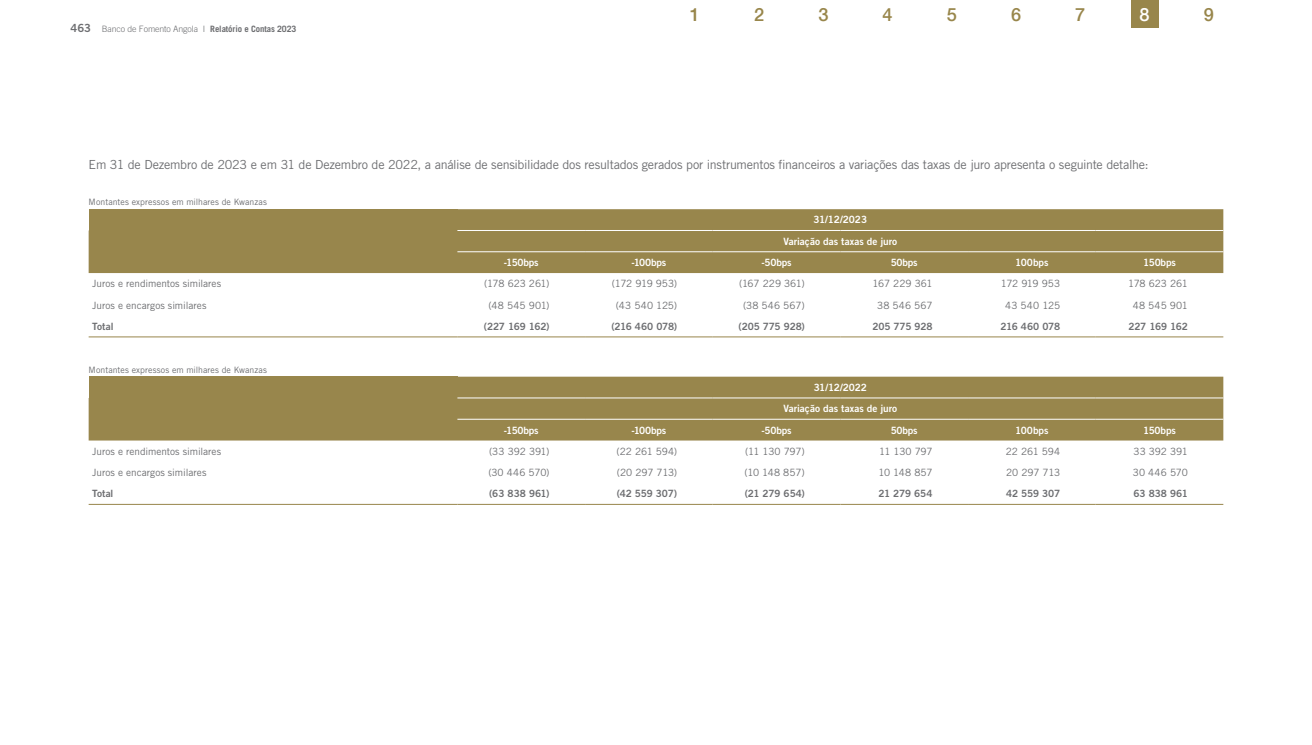
<style>
.page{position:relative;width:1312px;height:745px;background:#fff}
.page>*{position:absolute;margin:0;border:0;box-sizing:border-box;transform-origin:0 0}
.t1{font:500 18.12px "Helvetica Neue";color:#98864b}
.t2{font:500 18.12px "Helvetica Neue";color:#fff}
.t3{font:12.5px "Trade Gothic LT Std";letter-spacing:-.02em;color:#6d6e71}
.t4{font:10px "Trade Gothic LT Std";letter-spacing:-.005em;color:#6d6e71}
.t5{font:10px/21.2px "Trade Gothic LT Std Bd 2";letter-spacing:-.015em;color:#fff;text-align:center}
.t6{font:10px "Trade Gothic LT Std Bd 2";letter-spacing:-.015em;color:#6d6e71}
.t7{font:10px "Trade Gothic LT Std";letter-spacing:-.035em;color:#6d6e71}
.t8{font:8.75px "Trade Gothic LT Std";letter-spacing:.005em;color:#6d6e71}
.t9{font:300 8.75px "Trade Gothic LT Std";letter-spacing:-.01em;color:#6d6e71}
.s1{font-family:"Trade Gothic LT Std Bd 2";font-weight:400;font-size:11.25px}
.s2{font-weight:700}
</style>
<div class="page">
<div style="left:1131px;top:0;width:27px;height:27px;background:#98864b"></div>
<div style="left:89px;top:209px;width:1133px;height:64px;background:#98864c"></div>
<hr style="left:457px;top:230px;width:128px;height:1px;background:#fff">
<hr style="left:585px;top:230px;width:127px;height:1px;background:#fff">
<hr style="left:712px;top:230px;width:128px;height:1px;background:#fff">
<hr style="left:840px;top:230px;width:127px;height:1px;background:#fff">
<hr style="left:967px;top:230px;width:128px;height:1px;background:#fff">
<hr style="left:1095px;top:230px;width:127px;height:1px;background:#fff">
<hr style="left:457px;top:251px;width:128px;height:1px;background:#fff">
<hr style="left:585px;top:251px;width:127px;height:1px;background:#fff">
<hr style="left:712px;top:251px;width:128px;height:1px;background:#fff">
<hr style="left:840px;top:251px;width:127px;height:1px;background:#fff">
<hr style="left:967px;top:251px;width:128px;height:1px;background:#fff">
<hr style="left:1095px;top:251px;width:127px;height:1px;background:#fff">
<hr style="left:89px;top:336px;width:368px;height:1px;background:#98864c">
<hr style="left:457px;top:336px;width:128px;height:1px;background:#98864c">
<hr style="left:585px;top:336px;width:127px;height:1px;background:#98864c">
<hr style="left:712px;top:336px;width:128px;height:1px;background:#98864c">
<hr style="left:840px;top:336px;width:127px;height:1px;background:#98864c">
<hr style="left:967px;top:336px;width:128px;height:1px;background:#98864c">
<hr style="left:1095px;top:336px;width:127px;height:1px;background:#98864c">
<div style="left:89px;top:376px;width:1133px;height:64px;background:#98864c"></div>
<hr style="left:457px;top:397px;width:128px;height:1px;background:#fff">
<hr style="left:585px;top:397px;width:127px;height:1px;background:#fff">
<hr style="left:712px;top:397px;width:128px;height:1px;background:#fff">
<hr style="left:840px;top:397px;width:127px;height:1px;background:#fff">
<hr style="left:967px;top:397px;width:128px;height:1px;background:#fff">
<hr style="left:1095px;top:397px;width:127px;height:1px;background:#fff">
<hr style="left:457px;top:418px;width:128px;height:1px;background:#fff">
<hr style="left:585px;top:418px;width:127px;height:1px;background:#fff">
<hr style="left:712px;top:418px;width:128px;height:1px;background:#fff">
<hr style="left:840px;top:418px;width:127px;height:1px;background:#fff">
<hr style="left:967px;top:418px;width:128px;height:1px;background:#fff">
<hr style="left:1095px;top:418px;width:127px;height:1px;background:#fff">
<hr style="left:89px;top:503px;width:368px;height:1px;background:#98864c">
<hr style="left:457px;top:503px;width:128px;height:1px;background:#98864c">
<hr style="left:585px;top:503px;width:127px;height:1px;background:#98864c">
<hr style="left:712px;top:503px;width:128px;height:1px;background:#98864c">
<hr style="left:840px;top:503px;width:127px;height:1px;background:#98864c">
<hr style="left:967px;top:503px;width:128px;height:1px;background:#98864c">
<hr style="left:1095px;top:503px;width:127px;height:1px;background:#98864c">
<p class="t9" style="left:70px;top:24px;width:227px"><span class="s1">463</span> Banco de Fomento Angola I <span class="s2">Relatório e Contas 2023</span></p>
<h1 class="t1" style="left:689px;top:0;width:12px">1</h1>
<h1 class="t1" style="left:754px;top:0;width:12px">2</h1>
<h1 class="t1" style="left:818px;top:0;width:12px">3</h1>
<h1 class="t1" style="left:882px;top:0;width:12px">4</h1>
<h1 class="t1" style="left:946px;top:0;width:12px">5</h1>
<h1 class="t1" style="left:1010px;top:0;width:12px">6</h1>
<h1 class="t1" style="left:1075px;top:0;width:12px">7</h1>
<h1 class="t2" style="left:1139px;top:0;width:12px">8</h1>
<h1 class="t1" style="left:1203px;top:0;width:12px">9</h1>
<p class="t3" style="left:89px;top:156px;width:1061px">Em 31 de Dezembro de 2023 e em 31 de Dezembro de 2022, a análise de sensibilidade dos resultados gerados por instrumentos financeiros a variações das taxas de juro apresenta o seguinte detalhe:</p>
<p class="t8" style="left:89px;top:197px;width:180px">Montantes expressos em milhares de Kwanzas</p>
<p class="t5" style="left:783px;top:209px;width:115px">31/12/2023<br>Variação das taxas de juro</p>
<p class="t5" style="left:503px;top:251px;width:36px">-150bps</p>
<p class="t5" style="left:631px;top:251px;width:36px">-100bps</p>
<p class="t5" style="left:761px;top:251px;width:32px">-50bps</p>
<p class="t5" style="left:890px;top:251px;width:29px">50bps</p>
<p class="t5" style="left:1014px;top:251px;width:35px">100bps</p>
<p class="t5" style="left:1142px;top:251px;width:34px">150bps</p>
<p class="t4" style="left:92px;top:277px;width:131px">Juros e rendimentos similares</p>
<p class="t4" style="left:484px;top:277px;width:67px">(178 623 261)</p>
<p class="t7" style="left:612px;top:277px;width:67px">(172 919 953)</p>
<p class="t4" style="left:739px;top:277px;width:67px">(167 229 361)</p>
<p class="t4" style="left:872px;top:277px;width:61px">167 229 361</p>
<p class="t7" style="left:1000px;top:277px;width:61px">172 919 953</p>
<p class="t4" style="left:1127px;top:277px;width:61px">178 623 261</p>
<p class="t4" style="left:92px;top:299px;width:116px">Juros e encargos similares</p>
<p class="t4" style="left:488px;top:299px;width:62px">(48 545 901)</p>
<p class="t4" style="left:616px;top:299px;width:63px">(43 540 125)</p>
<p class="t4" style="left:742px;top:299px;width:63px">(38 546 567)</p>
<p class="t4" style="left:876px;top:299px;width:57px">38 546 567</p>
<p class="t4" style="left:1004px;top:299px;width:57px">43 540 125</p>
<p class="t4" style="left:1132px;top:299px;width:57px">48 545 901</p>
<p class="t6" style="left:92px;top:320px;width:23px">Total</p>
<p class="t6" style="left:484px;top:320px;width:67px">(227 169 162)</p>
<p class="t6" style="left:611px;top:320px;width:67px">(216 460 078)</p>
<p class="t6" style="left:738px;top:320px;width:68px">(205 775 928)</p>
<p class="t6" style="left:872px;top:320px;width:62px">205 775 928</p>
<p class="t6" style="left:1000px;top:320px;width:61px">216 460 078</p>
<p class="t6" style="left:1128px;top:320px;width:61px">227 169 162</p>
<p class="t8" style="left:89px;top:364px;width:180px">Montantes expressos em milhares de Kwanzas</p>
<p class="t5" style="left:783px;top:376px;width:115px">31/12/2022<br>Variação das taxas de juro</p>
<p class="t5" style="left:503px;top:419px;width:36px">-150bps</p>
<p class="t5" style="left:631px;top:419px;width:36px">-100bps</p>
<p class="t5" style="left:761px;top:419px;width:32px">-50bps</p>
<p class="t5" style="left:890px;top:419px;width:29px">50bps</p>
<p class="t5" style="left:1014px;top:419px;width:35px">100bps</p>
<p class="t5" style="left:1142px;top:419px;width:34px">150bps</p>
<p class="t4" style="left:92px;top:445px;width:131px">Juros e rendimentos similares</p>
<p class="t4" style="left:489px;top:445px;width:62px">(33 392 391)</p>
<p class="t4" style="left:616px;top:445px;width:62px">(22 261 594)</p>
<p class="t4" style="left:744px;top:445px;width:61px">(11 130 797)</p>
<p class="t4" style="left:878px;top:445px;width:55px">11 130 797</p>
<p class="t4" style="left:1005px;top:445px;width:56px">22 261 594</p>
<p class="t4" style="left:1133px;top:445px;width:56px">33 392 391</p>
<p class="t4" style="left:92px;top:466px;width:116px">Juros e encargos similares</p>
<p class="t4" style="left:488px;top:466px;width:63px">(30 446 570)</p>
<p class="t4" style="left:617px;top:466px;width:62px">(20 297 713)</p>
<p class="t4" style="left:744px;top:466px;width:62px">(10 148 857)</p>
<p class="t4" style="left:878px;top:466px;width:56px">10 148 857</p>
<p class="t4" style="left:1005px;top:466px;width:56px">20 297 713</p>
<p class="t4" style="left:1132px;top:466px;width:56px">30 446 570</p>
<p class="t6" style="left:92px;top:487px;width:23px">Total</p>
<p class="t6" style="left:489px;top:487px;width:62px">(63 838 961)</p>
<p class="t6" style="left:616px;top:487px;width:62px">(42 559 307)</p>
<p class="t6" style="left:744px;top:487px;width:62px">(21 279 654)</p>
<p class="t6" style="left:878px;top:487px;width:56px">21 279 654</p>
<p class="t6" style="left:1005px;top:487px;width:56px">42 559 307</p>
<p class="t6" style="left:1133px;top:487px;width:56px">63 838 961</p>
</div>
